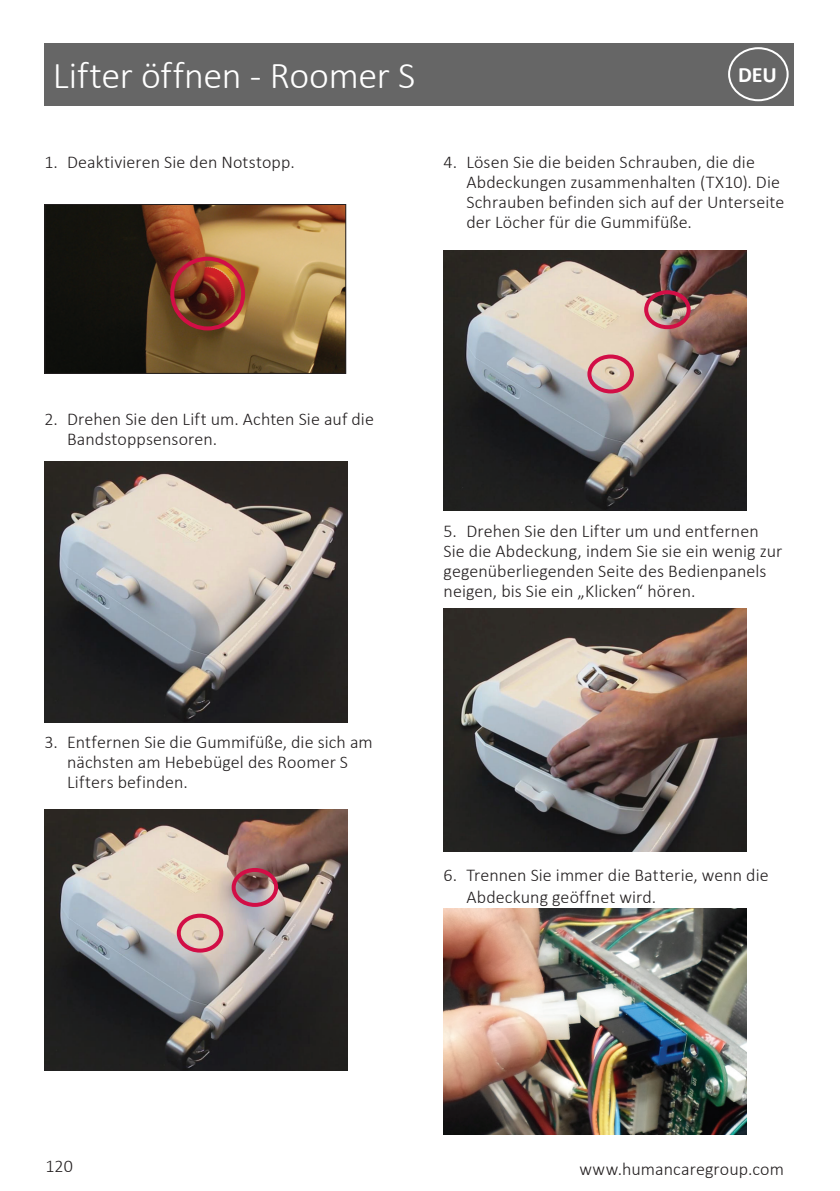
<style>
.page{position:relative;width:840px;height:1191px;background:#fff}
.page>*{position:absolute;margin:0;border:0;box-sizing:border-box;transform-origin:0 0}
.t1{font:300 38px "Calibri";letter-spacing:-.01em;color:#fff}
.t2{font:700 22px "Calibri";color:#fff}
.t3{font:300 18px/20px "Calibri";letter-spacing:.005em;color:#231f20}
</style>
<div class="page">
<div style="left:45px;top:43px;width:748px;height:62px;background:#666"></div>
<img style="left:46px;top:206px;width:298px;height:166px">
<div style="left:44px;top:204px;width:302px;height:170px;border:1px solid #231f20"></div>
<div style="left:170px;top:257px;width:75px;height:73px;border:4px solid #d20e46;border-radius:50%"></div>
<img style="left:44px;top:461px;width:303px;height:261px">
<img style="left:44px;top:810px;width:303px;height:260px">
<div style="left:177px;top:913px;width:46px;height:39px;border:4px solid #d20e46;border-radius:50%"></div>
<div style="left:231px;top:868px;width:47px;height:39px;border:4px solid #d20e46;border-radius:50%"></div>
<img style="left:443px;top:250px;width:303px;height:261px">
<div style="left:587px;top:354px;width:46px;height:39px;border:4px solid #d20e46;border-radius:50%"></div>
<div style="left:643px;top:290px;width:47px;height:39px;border:4px solid #d20e46;border-radius:50%"></div>
<img style="left:443px;top:608px;width:303px;height:243px">
<img style="left:443px;top:908px;width:303px;height:226px">
<div style="left:727px;top:47px;width:61px;height:54px;border:2px solid #fff;border-radius:50%"></div>
<h1 class="t1" style="left:53px;top:52px;width:364px">Lifter öffnen - Roomer S</h1>
<p class="t3" style="left:44px;top:152px;width:252px">1. Deaktivieren Sie den Notstopp.</p>
<p class="t2" style="left:737px;top:59px;width:40px">DEU</p>
<p class="t3" style="left:466px;top:152px;width:319px;text-indent:-23px">4. Lösen Sie die beiden Schrauben, die die Abdeckungen zusammenhalten (TX10). Die Schrauben befinden sich auf der Unterseite der Löcher für die Gummifüße.</p>
<p class="t3" style="left:67px;top:409px;width:308px;text-indent:-23px">2. Drehen Sie den Lift um. Achten Sie auf die<br>Bandstoppsensoren.</p>
<p class="t3" style="left:67px;top:731px;width:307px;text-indent:-23px">3. Entfernen Sie die Gummifüße, die sich am nächsten am Hebebügel des Roomer S<br>Lifters befinden.</p>
<p class="t3" style="left:443px;top:520px;width:340px">5. Drehen Sie den Lifter um und entfernen Sie die Abdeckung, indem Sie sie ein wenig zur gegenüberliegenden Seite des Bedienpanels neigen, bis Sie ein „Klicken“ hören.</p>
<p class="t3" style="left:466px;top:864px;width:303px;line-height:22px;text-indent:-23px">6. Trennen Sie immer die Batterie, wenn die<br>Abdeckung geöffnet wird.</p>
<p class="t3" style="left:45px;top:1156px;width:29px">120</p>
<p class="t3" style="left:579px;top:1159px;width:206px">www.humancaregroup.com</p>
</div>
